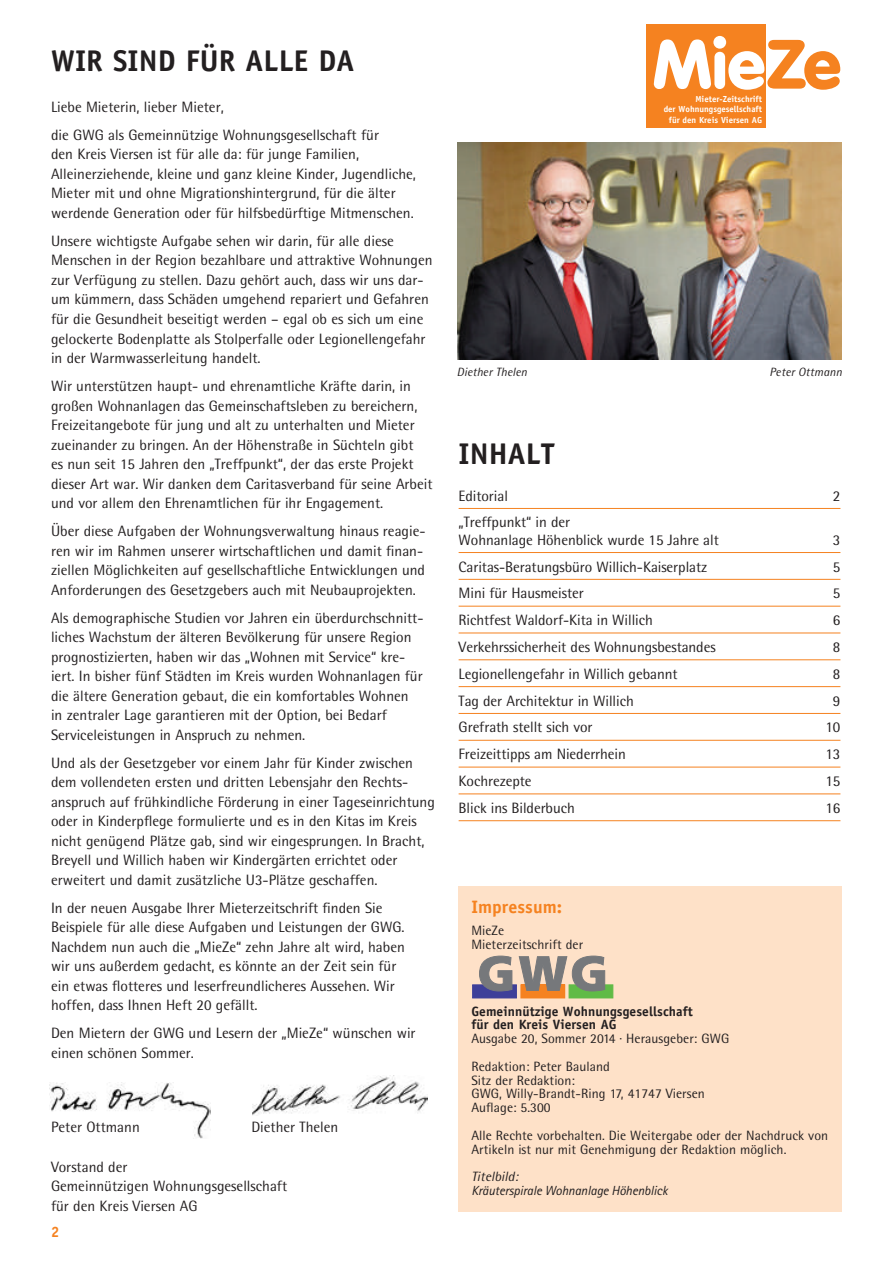
<style>
.page{position:relative;width:893px;height:1263px;background:#fff}
.page>*{position:absolute;margin:0;border:0;box-sizing:border-box;transform-origin:0 0}
.t1{font:900 68.4px "VAG Rounded";color:#fff}
.t2{font:700 30px "Officina Sans";letter-spacing:.005em;color:#231f20}
.t3{font:700 18px "Officina Sans";color:#f58220}
.t4{font:15px/19.5px "Rotis Semi Sans";color:#231f20}
.t5{font:700 15px "Officina San ITC";color:#f58220}
.t6{font:13.5px/13.8px "Rotis Semi Sans";letter-spacing:.005em;color:#231f20}
.t7{font:700 13.5px/13.8px "Officina Sans";letter-spacing:.005em;color:#231f20}
.t8{font:italic 13.5px "Rotis Semi Sans";letter-spacing:.005em;color:#231f20}
.t9{font:italic 13.2px "Rotis Sans Serif";letter-spacing:-.01em;color:#231f20}
.t10{font:italic 12px "Rotis Semi Sans";letter-spacing:.005em;color:#231f20}
.t11{font:700 8.7px/10.5px "Officina Sans";color:#fff;text-align:right}
.t12{font:700 4.95px/9.9px "Officina Sans";color:#231f20}
.s1{color:#f58220}
</style>
<div class="page">
<img style="left:50px;top:1083px;width:161px;height:55px">
<img style="left:252px;top:1075px;width:175px;height:40px">
<div style="left:646px;top:24px;width:120px;height:104px;background:#f58220"></div>
<hr style="left:459px;top:508px;width:381px;height:1px;background:#f58220">
<hr style="left:459px;top:552px;width:381px;height:1px;background:#f58220">
<hr style="left:459px;top:579px;width:381px;height:1px;background:#f58220">
<hr style="left:459px;top:606px;width:381px;height:1px;background:#f58220">
<hr style="left:459px;top:633px;width:381px;height:1px;background:#f58220">
<hr style="left:459px;top:659px;width:381px;height:1px;background:#f58220">
<hr style="left:459px;top:686px;width:381px;height:1px;background:#f58220">
<hr style="left:459px;top:713px;width:381px;height:1px;background:#f58220">
<hr style="left:459px;top:740px;width:381px;height:1px;background:#f58220">
<hr style="left:459px;top:767px;width:381px;height:1px;background:#f58220">
<hr style="left:459px;top:793px;width:381px;height:1px;background:#f58220">
<hr style="left:459px;top:820px;width:381px;height:1px;background:#f58220">
<img style="left:457px;top:143px;width:385px;height:217px">
<div style="left:459px;top:886px;width:383px;height:326px;background:#fee1c8"></div>
<div style="left:521px;top:985px;width:44px;height:13px;background:#f58220"></div>
<div style="left:569px;top:985px;width:44px;height:13px;background:#60bb46"></div>
<div style="left:473px;top:985px;width:43px;height:13px;background:#3e3f99"></div>
<svg style="left:479px;top:956px;width:33px;height:35px"></svg>
<svg style="left:519px;top:956px;width:86px;height:35px"></svg>
<h2 class="t2" style="left:51px;top:42px;width:301px">Wir sind für alle da</h2>
<p class="t4" style="left:51px;top:93px;width:329px;line-height:28px">Liebe Mieterin, lieber Mieter,<br>die GWG als Gemeinnützige Wohnungsgesellschaft für</p>
<p class="t4" style="left:51px;top:145px;width:366px">den Kreis Viersen ist für alle da: für junge Familien, Alleinerziehende, kleine und ganz kleine Kinder, Jugendliche, Mieter mit und ohne Migrationshintergrund, für die älter werdende Generation oder für hilfsbedürftige Mitmenschen.</p>
<p class="t4" style="left:51px;top:231px;width:383px">Unsere wichtigste Aufgabe sehen wir darin, für alle diese Menschen in der Region bezahlbare und attraktive Wohnungen zur Verfügung zu stellen. Dazu gehört auch, dass wir uns dar&shy;um kümmern, dass Schäden umgehend repariert und Gefahren für die Gesundheit beseitigt werden – egal ob es sich um eine gelockerte Bodenplatte als Stolperfalle oder Legionellengefahr in der Warmwasserleitung handelt.</p>
<p class="t4" style="left:51px;top:376px;width:383px">Wir unterstützen haupt- und ehrenamtliche Kräfte darin, in großen Wohnanlagen das Gemeinschaftsleben zu bereichern, Freizeitangebote für jung und alt zu unterhalten und Mieter zueinander zu bringen. An der Höhenstraße in Süchteln gibt<br>es nun seit 15 Jahren den „Treffpunkt“, der das erste Projekt dieser Art war. Wir danken dem Caritasverband für seine Arbeit und vor allem den Ehrenamtlichen für ihr Engagement.</p>
<p class="t4" style="left:51px;top:521px;width:376px">Über diese Aufgaben der Wohnungsverwaltung hinaus reagie&shy;ren wir im Rahmen unserer wirtschaftlichen und damit finan&shy;ziellen Möglichkeiten auf gesellschaftliche Entwicklungen und Anforderungen des Gesetzgebers auch mit Neubauprojekten.</p>
<p class="t4" style="left:51px;top:608px;width:374px">Als demographische Studien vor Jahren ein überdurchschnitt&shy;liches Wachstum der älteren Bevölkerung für unsere Region prognostizierten, haben wir das „Wohnen mit Service“ kre&shy;iert. In bisher fünf Städten im Kreis wurden Wohnanlagen für die ältere Generation gebaut, die ein komfortables Wohnen in zentraler Lage garantieren mit der Option, bei Bedarf Serviceleistungen in Anspruch zu nehmen.</p>
<p class="t4" style="left:51px;top:753px;width:385px">Und als der Gesetzgeber vor einem Jahr für Kinder zwischen dem vollendeten ersten und dritten Lebensjahr den Rechts&shy;anspruch auf frühkindliche Förderung in einer Tageseinrichtung oder in Kinderpflege formulierte und es in den Kitas im Kreis nicht genügend Plätze gab, sind wir eingesprungen. In Bracht, Breyell und Willich haben wir Kindergärten errichtet oder erweitert und damit zusätzliche U3-Plätze geschaffen.</p>
<p class="t4" style="left:51px;top:898px;width:355px">In der neuen Ausgabe Ihrer Mieterzeitschrift finden Sie Beispiele für alle diese Aufgaben und Leistungen der GWG.<br>Nachdem nun auch die „MieZe“ zehn Jahre alt wird, haben wir uns außerdem gedacht, es könnte an der Zeit sein für ein etwas flotteres und leserfreundlicheres Aussehen. Wir hoffen, dass Ihnen Heft 20 gefällt.</p>
<p class="t4" style="left:51px;top:1023px;width:366px">Den Mietern der GWG und Lesern der „MieZe“ wünschen wir einen schönen Sommer.</p>
<p class="t4" style="left:51px;top:1117px;width:90px">Peter Ottmann</p>
<p class="t4" style="left:251px;top:1117px;width:88px">Diether Thelen</p>
<p class="t4" style="left:51px;top:1157px;width:238px">Vorstand der<br>Gemeinnützigen Wohnungsgesellschaft für den Kreis Viersen AG</p>
<p class="t5" style="left:51px;top:1222px;width:10px">2</p>
<h1 class="t1" style="left:653px;top:23px;width:190px">Mie<span class="s1">Ze</span></h1>
<p class="t11" style="left:664px;top:93px;width:100px">Mieter-Zeitschrift<br>der Wohnungsgesellschaft für den Kreis Viersen AG</p>
<p class="t10" style="left:457px;top:364px;width:72px">Diether Thelen</p>
<p class="t10" style="left:770px;top:364px;width:74px">Peter Ottmann</p>
<h2 class="t2" style="left:459px;top:435px;width:97px">Inhalt</h2>
<p class="t4" style="left:459px;top:486px;width:51px">Editorial</p>
<p class="t4" style="left:833px;top:486px;width:9px">2</p>
<p class="t4" style="left:459px;top:514px;width:262px;line-height:17.2px">„Treffpunkt“ in der<br>Wohnanlage Höhenblick wurde 15 Jahre alt</p>
<p class="t4" style="left:833px;top:530px;width:9px">3</p>
<p class="t4" style="left:459px;top:557px;width:250px">Caritas-Beratungsbüro Willich-Kaiserplatz</p>
<p class="t4" style="left:833px;top:557px;width:9px">5</p>
<p class="t4" style="left:459px;top:583px;width:127px">Mini für Hausmeister</p>
<p class="t4" style="left:833px;top:583px;width:9px">5</p>
<p class="t4" style="left:459px;top:610px;width:196px">Richtfest Waldorf-Kita in Willich</p>
<p class="t4" style="left:833px;top:610px;width:9px">6</p>
<p class="t4" style="left:459px;top:637px;width:259px">Verkehrssicherheit des Wohnungsbestandes</p>
<p class="t4" style="left:833px;top:637px;width:9px">8</p>
<p class="t4" style="left:459px;top:664px;width:220px">Legionellengefahr in Willich gebannt</p>
<p class="t4" style="left:833px;top:664px;width:9px">8</p>
<p class="t4" style="left:459px;top:691px;width:177px">Tag der Architektur in Willich</p>
<p class="t4" style="left:833px;top:691px;width:9px">9</p>
<p class="t4" style="left:459px;top:717px;width:135px">Grefrath stellt sich vor</p>
<p class="t4" style="left:825px;top:717px;width:16px">10</p>
<p class="t4" style="left:459px;top:744px;width:169px">Freizeittipps am N iederrhein</p>
<p class="t4" style="left:825px;top:744px;width:16px">13</p>
<p class="t4" style="left:459px;top:771px;width:75px">Kochrezepte</p>
<p class="t4" style="left:825px;top:771px;width:16px">15</p>
<p class="t4" style="left:459px;top:798px;width:118px">Blick ins Bilderbuch</p>
<p class="t4" style="left:825px;top:798px;width:16px">16</p>
<p class="t3" style="left:471px;top:896px;width:92px">Impressum:</p>
<p class="t6" style="left:471px;top:923px;width:113px">MieZe<br>Mieterzeitschrift der</p>
<p class="t7" style="left:471px;top:1004px;width:223px">Gemeinnützige Wohnungsgesellschaft für den Kreis Viersen AG</p>
<p class="t6" style="left:471px;top:1025px;width:259px;line-height:27.6px">Ausgabe 20, Sommer 2014 · Herausgeber: GWG<br>Redaktion: Peter Bauland</p>
<p class="t6" style="left:471px;top:1073px;width:235px">Sitz der Redaktion:<br>GWG, Willy-Brandt-Ring 17, 41747 Viersen<br>Auflage: 5.300</p>
<p class="t6" style="left:471px;top:1128px;width:358px">Alle Rechte vorbehalten. Die Weitergabe oder der Nachdruck von<br>Artikeln ist nur mit Genehmigung der Redaktion möglich.</p>
<p class="t8" style="left:471px;top:1168px;width:48px">Titelbild:</p>
<p class="t9" style="left:471px;top:1183px;width:198px">Kräuterspirale Wohnanlage Höhenblick</p>
<p class="t12" style="left:473px;top:1023px;width:102px">logo 100mm für farbsatz 4-c mit schwarz 65% hKs 07 = 0/60/100/0</p>
<p class="t12" style="left:473px;top:1037px;width:48px">hKs 65 = 65/0/100/0</p>
</div>
